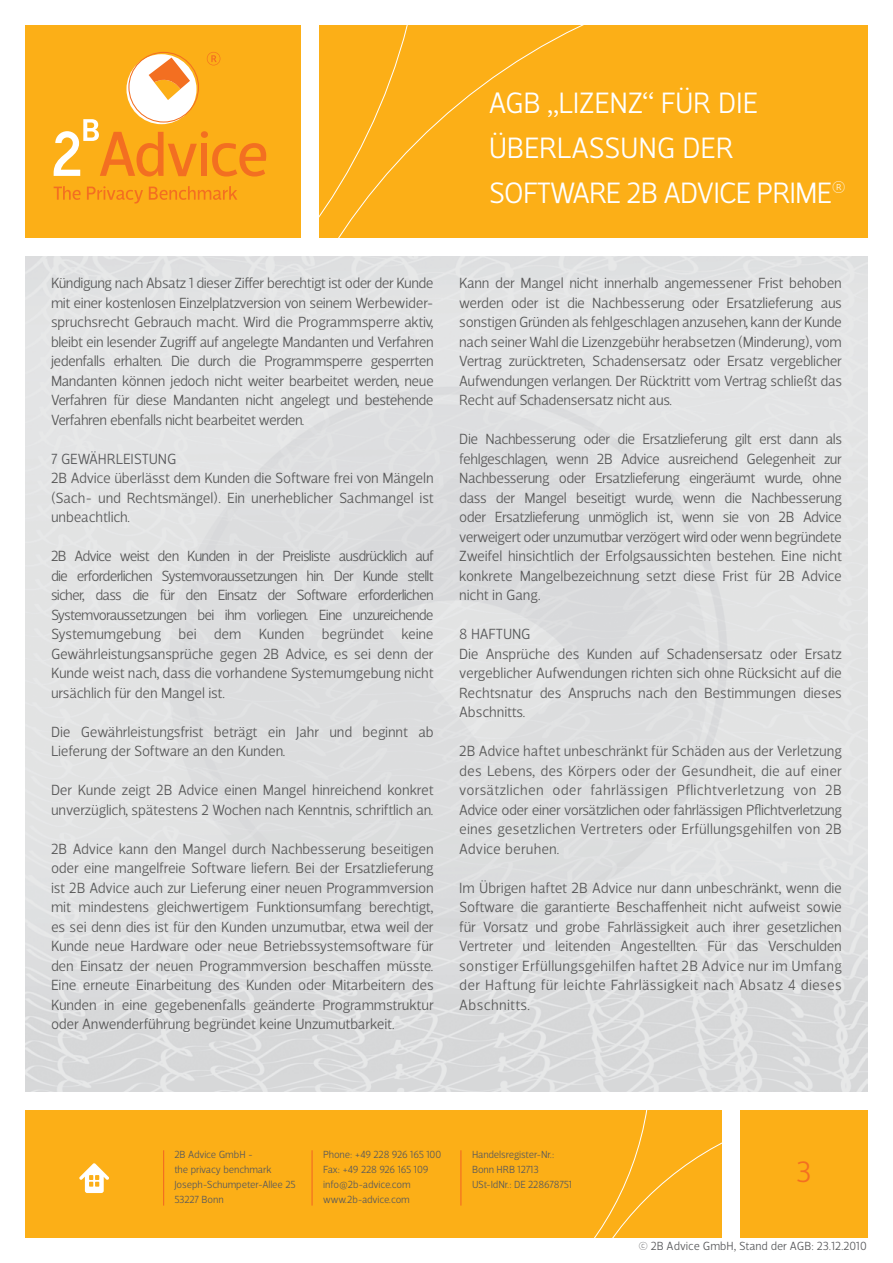
<style>
.page{position:relative;width:893px;height:1263px;background:#fff}
.page>*{position:absolute;margin:0;border:0;box-sizing:border-box;transform-origin:0 0}
.t1{font:300 30px/45px "Velino Sans";letter-spacing:-.02em;color:#fff}
.t2{font:300 30px "Velino Sans";color:#f36f21}
.t3{font:300 15px/19.5px "Velino Sans";letter-spacing:-.01em;color:#585858;text-align:justify}
.t4{font:300 15px "Velino Sans";letter-spacing:-.01em;color:#58595b}
.t5{font:300 12px "Velino Sans";color:#58595b}
.t6{font:300 10.5px "Velino Sans";letter-spacing:-.01em;color:#58595b}
</style>
<div class="page">
<div style="left:26px;top:26px;width:275px;height:212px;background:#fcaf17"></div>
<svg style="left:54px;top:186px;width:183px;height:18px"></svg>
<div style="left:202px;top:144px;width:5px;height:32px;background:#f36f21"></div>
<div style="left:201px;top:131px;width:7px;height:7px;background:#f36f21;border-radius:50%"></div>
<svg style="left:212px;top:143px;width:54px;height:34px"></svg>
<svg style="left:207px;top:52px;width:13px;height:13px"></svg>
<svg style="left:54px;top:52px;width:145px;height:125px"></svg>
<div style="left:319px;top:26px;width:548px;height:212px;background:#fcaf17"></div>
<div style="left:740px;top:1110px;width:127px;height:127px;background:#fcaf17"></div>
<div style="left:26px;top:1110px;width:696px;height:127px;background:#fcaf17"></div>
<svg style="left:460px;top:1110px;width:262px;height:127px"></svg>
<hr style="left:163px;top:1150px;width:1px;height:55px;background:#f36f21">
<hr style="left:311px;top:1150px;width:2px;height:55px;background:#f36f21">
<hr style="left:460px;top:1150px;width:1px;height:55px;background:#f36f21">
<svg style="left:79px;top:1163px;width:30px;height:30px"></svg>
<h1 class="t1" style="left:489px;top:80px;width:358px">AGB „LIZENZ“ FÜR DIE<br>ÜBERLASSUNG DER<br>SOFTWARE 2B ADVICE PRIME<sup>®</sup></h1>
<p class="t3" style="left:51px;top:273px;width:384px">Kündigung nach Absatz 1 dieser Ziffer berechtigt ist oder der Kunde mit einer kostenlosen Einzelplatzversion von seinem Werbewider&shy;spruchsrecht Gebrauch macht. Wird die Programmsperre aktiv, bleibt ein lesender Zugriff auf angelegte Mandanten und Verfahren jedenfalls erhalten. Die durch die Programmsperre gesperrten Mandanten können jedoch nicht weiter bearbeitet werden, neue Verfahren für diese Mandanten nicht angelegt und bestehende Verfahren ebenfalls nicht bearbeitet werden.</p>
<p class="t4" style="left:51px;top:449px;width:127px">7 GEWÄHRLEISTUNG</p>
<p class="t3" style="left:51px;top:468px;width:384px">2B Advice überlässt dem Kunden die Software frei von Mängeln (Sach- und Rechtsmängel). Ein unerheblicher Sachmangel ist unbeachtlich.</p>
<p class="t3" style="left:51px;top:546px;width:384px">2B Advice weist den Kunden in der Preisliste ausdrücklich auf die erforderlichen Systemvoraussetzungen hin. Der Kunde stellt sicher, dass die für den Einsatz der Software erforderlichen Systemvoraussetzungen bei ihm vorliegen. Eine unzureichende Systemumgebung bei dem Kunden begründet keine Gewährleistungsansprüche gegen 2B Advice, es sei denn der Kunde weist nach, dass die vorhandene Systemumgebung nicht ursächlich für den Mangel ist.</p>
<p class="t3" style="left:51px;top:722px;width:384px">Die Gewährleistungsfrist beträgt ein Jahr und beginnt ab<br>Lieferung der Software an den Kunden.</p>
<p class="t3" style="left:51px;top:780px;width:384px">Der Kunde zeigt 2B Advice einen Mangel hinreichend konkret unverzüglich, spätestens 2 Wochen nach Kenntnis, schriftlich an.</p>
<p class="t3" style="left:51px;top:839px;width:384px">2B Advice kann den Mangel durch Nachbesserung beseitigen oder eine mangelfreie Software liefern. Bei der Ersatzlieferung ist 2B Advice auch zur Lieferung einer neuen Programmversion mit mindestens gleichwertigem Funktionsumfang berechtigt, es sei denn dies ist für den Kunden unzumutbar, etwa weil der Kunde neue Hardware oder neue Betriebssystemsoftware für den Einsatz der neuen Programmversion beschaffen müsste.<br>Eine erneute Einarbeitung des Kunden oder Mitarbeitern des Kunden in eine gegebenenfalls geänderte Programmstruktur oder Anwenderführung begründet keine Unzumutbarkeit.</p>
<p class="t3" style="left:459px;top:273px;width:384px">Kann der Mangel nicht innerhalb angemessener Frist behoben werden oder ist die Nachbesserung oder Ersatzlieferung aus sonstigen Gründen als fehlgeschlagen anzusehen, kann der Kunde nach seiner Wahl die Lizenzgebühr herabsetzen (Minderung), vom Vertrag zurücktreten, Schadensersatz oder Ersatz vergeblicher Aufwendungen verlangen. Der Rücktritt vom Vertrag schließt das Recht auf Schadensersatz nicht aus.</p>
<p class="t3" style="left:459px;top:429px;width:384px">Die Nachbesserung oder die Ersatzlieferung gilt erst dann als fehlgeschlagen, wenn 2B Advice ausreichend Gelegenheit zur Nachbesserung oder Ersatzlieferung eingeräumt wurde, ohne dass der Mangel beseitigt wurde, wenn die Nachbesserung oder Ersatzlieferung unmöglich ist, wenn sie von 2B Advice verweigert oder unzumutbar verzögert wird oder wenn begründete Zweifel hinsichtlich der Erfolgsaussichten bestehen. Eine nicht konkrete Mangelbezeichnung setzt diese Frist für 2B Advice nicht in Gang.</p>
<p class="t4" style="left:459px;top:625px;width:73px">8 HAFTUNG</p>
<p class="t3" style="left:459px;top:644px;width:384px">Die Ansprüche des Kunden auf Schadensersatz oder Ersatz vergeblicher Aufwendungen richten sich ohne Rücksicht auf die Rechtsnatur des Anspruchs nach den Bestimmungen dieses Abschnitts.</p>
<p class="t3" style="left:459px;top:741px;width:384px">2B Advice haftet unbeschränkt für Schäden aus der Verletzung des Lebens, des Körpers oder der Gesundheit, die auf einer vorsätzlichen oder fahrlässigen Pflichtverletzung von 2B Advice oder einer vorsätzlichen oder fahrlässigen Pflichtverletzung eines gesetzlichen Vertreters oder Erfüllungsgehilfen von 2B Advice beruhen.</p>
<p class="t3" style="left:459px;top:878px;width:384px">Im Übrigen haftet 2B Advice nur dann unbeschränkt, wenn die Software die garantierte Beschaffenheit nicht aufweist sowie für Vorsatz und grobe Fahrlässigkeit auch ihrer gesetzlichen Vertreter und leitenden Angestellten. Für das Verschulden sonstiger Erfüllungsgehilfen haftet 2B Advice nur im Umfang der Haftung für leichte Fahrlässigkeit nach Absatz 4 dieses Abschnitts.</p>
<p class="t6" style="left:174px;top:1148px;width:80px">2B Advice GmbH -</p>
<p class="t6" style="left:323px;top:1148px;width:120px">Phone: +49 228 926 165 100</p>
<p class="t6" style="left:472px;top:1148px;width:84px">Handelsregister-Nr.:</p>
<p class="t6" style="left:174px;top:1163px;width:99px">the privacy benchmark</p>
<p class="t6" style="left:323px;top:1163px;width:107px">Fax: +49 228 926 165 109</p>
<p class="t6" style="left:472px;top:1163px;width:68px">Bonn HRB 12713</p>
<p class="t6" style="left:174px;top:1178px;width:123px">Joseph-Schumpeter-Allee 25</p>
<p class="t6" style="left:323px;top:1178px;width:89px">info@2b-advice.com</p>
<p class="t6" style="left:472px;top:1178px;width:102px">USt-IdNr.: DE 228678751</p>
<p class="t6" style="left:174px;top:1193px;width:51px">53227 Bonn</p>
<p class="t6" style="left:323px;top:1193px;width:88px">www.2b-advice.com</p>
<h1 class="t2" style="left:796px;top:1154px;width:17px">3</h1>
<p class="t5" style="left:638px;top:1238px;width:230px">© 2B Advice GmbH, Stand der AGB: 23.12.2010</p>
</div>
